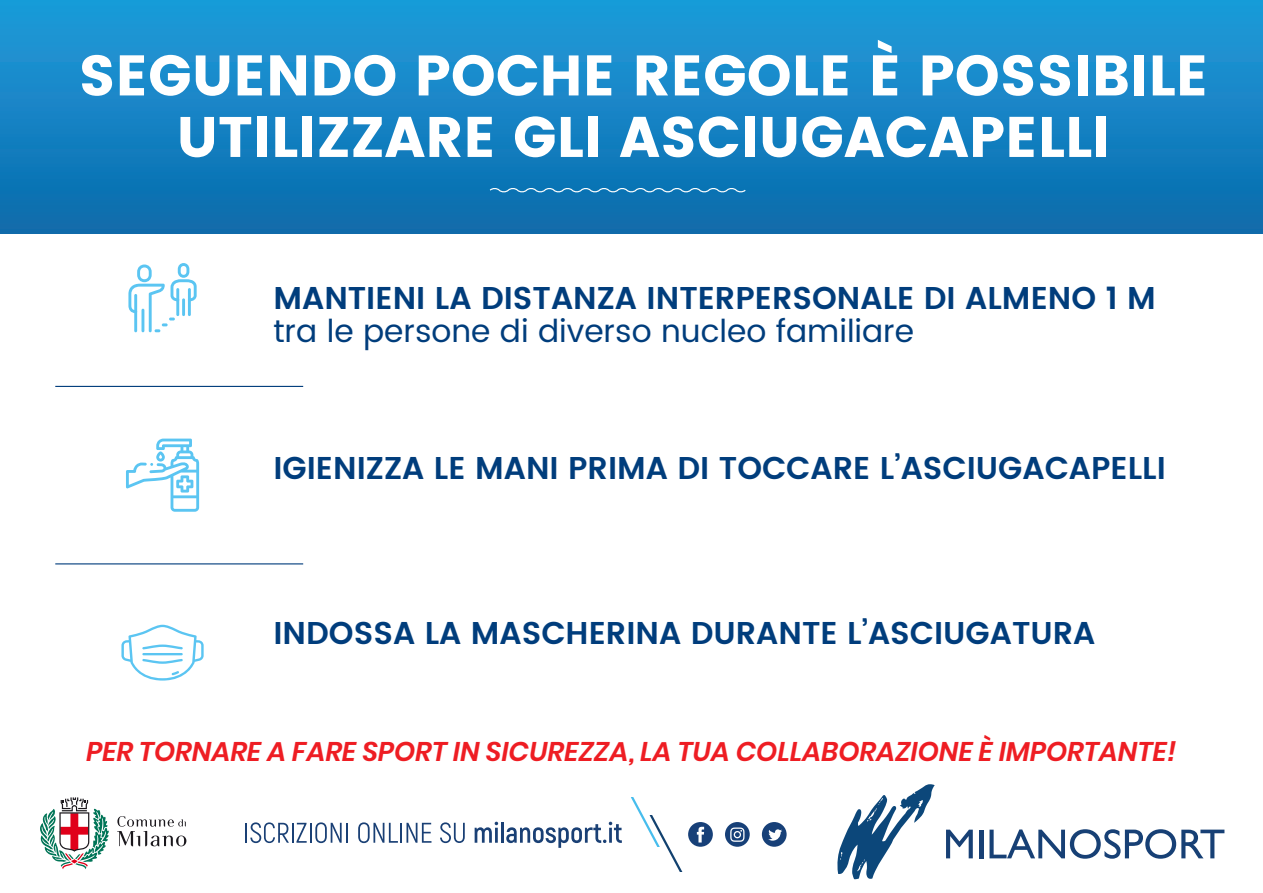
<style>
.page{position:relative;width:1263px;height:893px;background:#fff}
.page>*{position:absolute;margin:0;border:0;box-sizing:border-box;transform-origin:0 0}
.t1{font:57px/61.5px "Poppins";color:#fff;text-align:center}
.t2{font:600 31.5px/33px "Poppins";color:#003d7c}
.t3{font:italic 600 27px "Poppins";color:#ee1d23}
.s1{font-weight:400}
</style>
<div class="page">
<svg style="left:117px;top:816px;width:69px;height:30px"></svg>
<svg style="left:40px;top:797px;width:69px;height:72px"></svg>
<div style="left:762px;top:822px;width:25px;height:25px;background:#174078;border-radius:50%"></div>
<svg style="left:768px;top:829px;width:14px;height:12px"></svg>
<div style="left:688px;top:822px;width:25px;height:25px;background:#174078;border-radius:50%"></div>
<svg style="left:697px;top:827px;width:7px;height:15px"></svg>
<div style="left:725px;top:822px;width:25px;height:25px;background:#174078;border-radius:50%"></div>
<svg style="left:730px;top:827px;width:14px;height:15px"></svg>
<svg style="left:631px;top:798px;width:51px;height:73px"></svg>
<hr style="left:245px;top:823px;width:2px;height:20px;background:#1a4075">
<svg style="left:250px;top:822px;width:39px;height:21px"></svg>
<hr style="left:292px;top:823px;width:2px;height:20px;background:#1a4075">
<svg style="left:296px;top:822px;width:46px;height:21px"></svg>
<hr style="left:346px;top:823px;width:2px;height:20px;background:#1a4075">
<svg style="left:358px;top:822px;width:40px;height:21px"></svg>
<hr style="left:400px;top:823px;width:2px;height:20px;background:#1a4075">
<svg style="left:406px;top:823px;width:25px;height:20px"></svg>
<svg style="left:440px;top:822px;width:25px;height:21px"></svg>
<svg style="left:475px;top:822px;width:23px;height:21px"></svg>
<hr style="left:495px;top:828px;width:3px;height:15px;background:#1a4075">
<hr style="left:501px;top:822px;width:3px;height:21px;background:#1a4075">
<svg style="left:506px;top:822px;width:116px;height:26px"></svg>
<svg style="left:837px;top:784px;width:98px;height:95px"></svg>
<svg style="left:946px;top:830px;width:27px;height:28px"></svg>
<hr style="left:979px;top:830px;width:4px;height:28px;background:#174075">
<svg style="left:989px;top:829px;width:235px;height:30px"></svg>
<div style="left:0;top:0;width:1263px;height:234px;background:linear-gradient(to bottom,#1e9cdb,#0c6aac)"></div>
<svg style="left:488px;top:186px;width:259px;height:8px;background:#3089bf"></svg>
<hr style="left:55px;top:386px;width:248px;height:1px;background:#003d7c">
<hr style="left:55px;top:563px;width:248px;height:1px;background:#003d7c">
<svg style="left:128px;top:263px;width:69px;height:69px"></svg>
<svg style="left:126px;top:439px;width:73px;height:73px"></svg>
<svg style="left:121px;top:625px;width:83px;height:56px"></svg>
<hr style="left:142px;top:653px;width:41px;height:2px;background:#5bc5f2">
<p class="t1" style="left:79px;top:45px;width:1131px">SEGUENDO POCHE REGOLE È POSSIBILE<br>UTILIZZARE GLI ASCIUGACAPELLI</p>
<p class="t2" style="left:273px;top:282px;width:884px">MANTIENI LA DISTANZA INTERPERSONALE DI ALMENO 1 M <span class="s1">tra le persone di diverso nucleo familiare</span></p>
<p class="t2" style="left:273px;top:453px;width:894px">IGIENIZZA LE MANI PRIMA DI TOCCARE L’ASCIUGACAPELLI</p>
<p class="t2" style="left:273px;top:618px;width:823px">INDOSSA LA MASCHERINA DURANTE L’ASCIUGATURA</p>
<p class="t3" style="left:86px;top:735px;width:1092px">PER TORNARE A FARE SPORT IN SICUREZZA, LA TUA COLLABORAZIONE È IMPORTANTE!</p>
</div>
